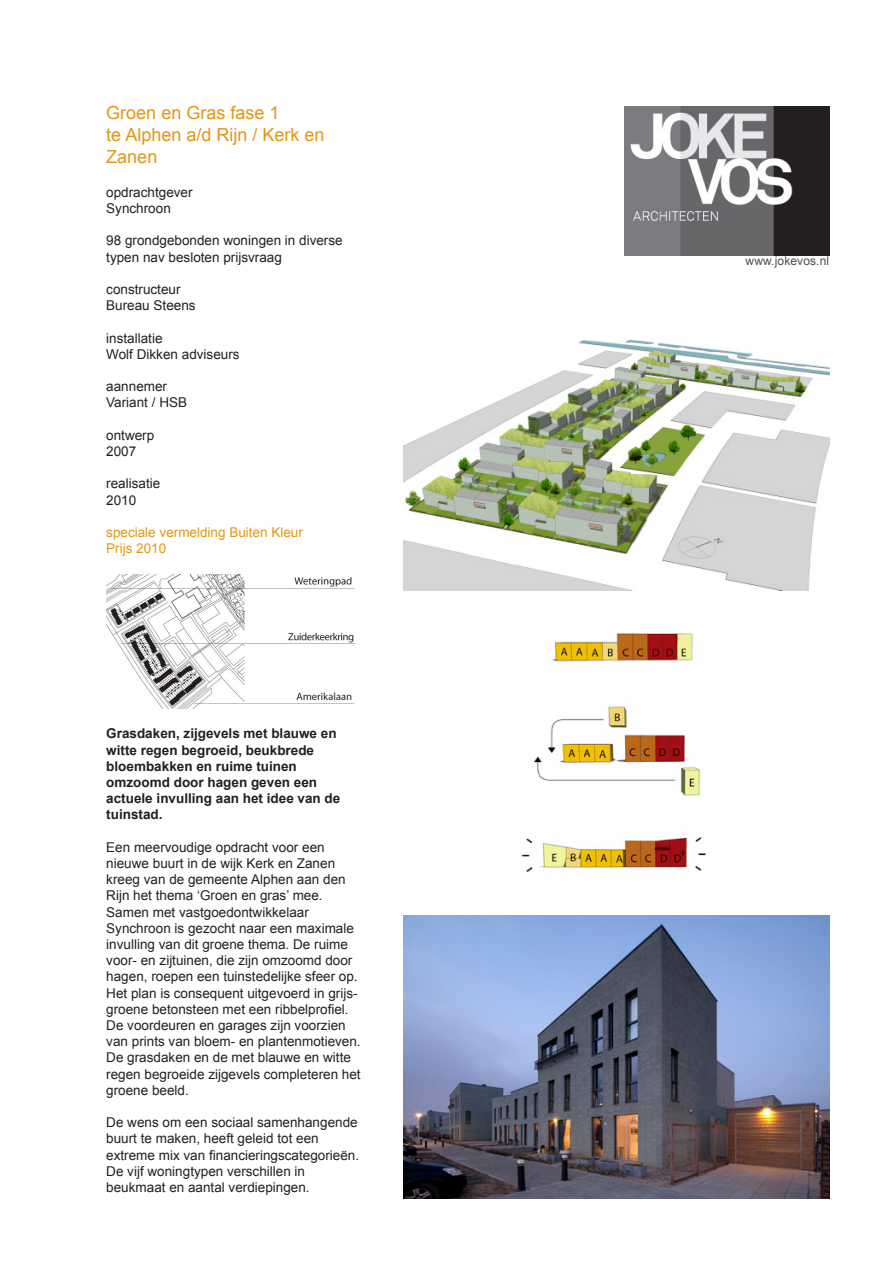
<style>
.page{position:relative;width:893px;height:1263px;background:#fff}
.page>*{position:absolute;margin:0;border:0;box-sizing:border-box;transform-origin:0 0}
.TITEL_Arial_12{font:18px/21.6px "Arial";color:#e29616}
.tekst_Arial_9{font:13.5px/16.2px "Arial";color:#231f20}
.t1{font:700 13.5px/16.2px "Arial";color:#231f20}
.TITEL_Arial_12-2{font:13.5px "Arial";color:#e29616}
.t2{font:12px "Arial";letter-spacing:.01em;color:#231f20}
</style>
<div class="page">
<img style="left:624px;top:106px;width:205px;height:149px">
<img style="left:404px;top:339px;width:425px;height:251px">
<img style="left:106px;top:574px;width:250px;height:134px">
<img style="left:521px;top:633px;width:186px;height:240px">
<img style="left:404px;top:915px;width:425px;height:283px">
<p class="TITEL_Arial_12" style="left:106px;top:102px;width:175px">Groen en Gras fase 1</p>
<p class="TITEL_Arial_12" style="left:106px;top:124px;width:220px">te Alphen a/d Rijn / Kerk en<br>Zanen</p>
<p class="tekst_Arial_9" style="left:106px;top:184px;width:88px">opdrachtgever</p>
<p class="tekst_Arial_9" style="left:106px;top:200px;width:66px">Synchroon</p>
<p class="tekst_Arial_9" style="left:106px;top:233px;width:238px">98 grondgebonden woningen in diverse typen nav besloten prijsvraag</p>
<p class="tekst_Arial_9" style="left:106px;top:281px;width:76px">constructeur</p>
<p class="tekst_Arial_9" style="left:106px;top:298px;width:91px">Bureau Steens</p>
<p class="tekst_Arial_9" style="left:106px;top:330px;width:58px">installatie</p>
<p class="tekst_Arial_9" style="left:106px;top:346px;width:135px">Wolf Dikken adviseurs</p>
<p class="tekst_Arial_9" style="left:106px;top:379px;width:62px">aannemer</p>
<p class="tekst_Arial_9" style="left:106px;top:395px;width:82px">Variant / HSB</p>
<p class="tekst_Arial_9" style="left:106px;top:427px;width:50px">ontwerp</p>
<p class="tekst_Arial_9" style="left:106px;top:443px;width:32px">2007</p>
<p class="tekst_Arial_9" style="left:106px;top:476px;width:56px">realisatie</p>
<p class="tekst_Arial_9" style="left:106px;top:492px;width:32px">2010</p>
<p class="TITEL_Arial_12-2" style="left:106px;top:523px;width:198px">speciale vermelding Buiten Kleur</p>
<p class="TITEL_Arial_12-2" style="left:106px;top:540px;width:62px">Prijs 2010</p>
<p class="t1" style="left:106px;top:726px;width:232px">Grasdaken, zijgevels met blauwe en witte regen begroeid, beukbrede</p>
<p class="t1" style="left:106px;top:758px;width:192px">bloembakken en ruime tuinen</p>
<p class="t1" style="left:106px;top:775px;width:236px">omzoomd door hagen geven een actuele invulling aan het idee van de tuinstad.</p>
<p class="tekst_Arial_9" style="left:106px;top:839px;width:241px">Een meervoudige opdracht voor een nieuwe buurt in de wijk Kerk en Zanen kreeg van de gemeente Alphen aan den Rijn het thema ‘Groen en gras’ mee.</p>
<p class="tekst_Arial_9" style="left:106px;top:904px;width:204px">Samen met vastgoedontwikkelaar</p>
<p class="tekst_Arial_9" style="left:106px;top:920px;width:256px">Synchroon is gezocht naar een maximale invulling van dit groene thema. De ruime voor- en zijtuinen, die zijn omzoomd door hagen, roepen een tuinstedelijke sfeer op.<br>Het plan is consequent uitgevoerd in grijs&shy;groene betonsteen met een ribbelprofiel.<br>De voordeuren en garages zijn voorzien van prints van bloem- en plantenmotieven.<br>De grasdaken en de met blauwe en witte regen begroeide zijgevels completeren het groene beeld.</p>
<p class="tekst_Arial_9" style="left:106px;top:1114px;width:254px">De wens om een sociaal samenhangende buurt te maken, heeft geleid tot een extreme mix van financieringscategorieën.<br>De vijf woningtypen verschillen in</p>
<p class="tekst_Arial_9" style="left:106px;top:1179px;width:205px">beukmaat en aantal verdiepingen.</p>
<p class="t2" style="left:746px;top:253px;width:85px">www.jokevos.nl</p>
</div>
